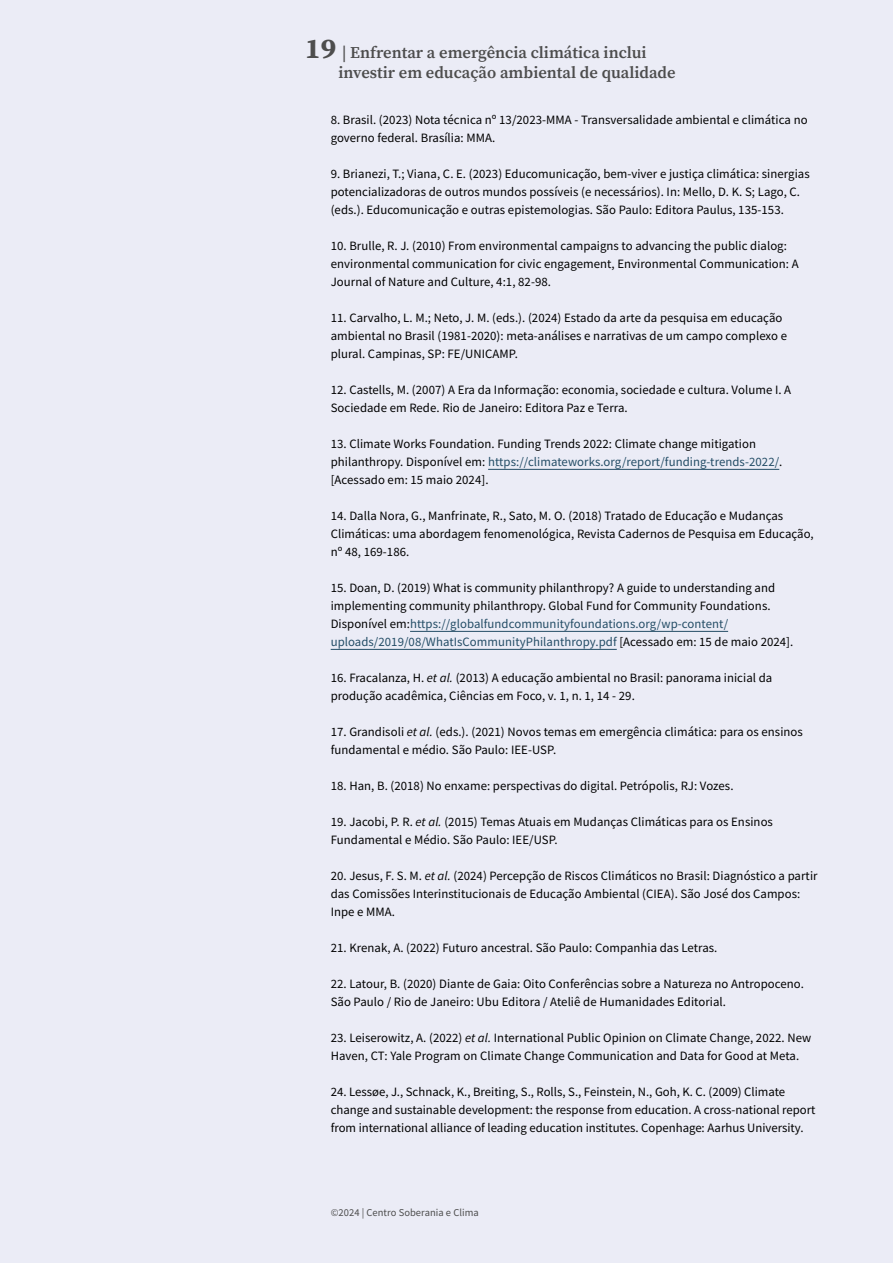
<style>
.page{position:relative;width:893px;height:1263px;background:#ebecf6}
.page>*{position:absolute;margin:0;border:0;box-sizing:border-box;transform-origin:0 0}
.t1{font:600 16.5px/19.8px "Source Serif Pro";color:#4d4d4d}
.t2{font:12.75px/18px "Source Sans Pro";letter-spacing:.005em;color:#000}
.t3{font:10.5px "Source Sans Pro";letter-spacing:.005em;color:#4d4d4d}
.s1{font-weight:700;font-size:28.5px}
.s2{color:#244d66}
.s3{font-style:italic}
</style>
<div class="page">
<hr style="left:488px;top:469px;width:291px;height:1px;background:#244d66">
<hr style="left:410px;top:631px;width:318px;height:1px;background:#244d66">
<hr style="left:331px;top:649px;width:286px;height:1px;background:#244d66">
<p class="t1" style="left:339px;top:42px;width:339px;text-indent:-33px"><span class="s1">19</span> | Enfrentar a emergência climática inclui investir em educação ambiental de qualidade</p>
<p class="t2" style="left:331px;top:111px;width:478px">8. Brasil. (2023) Nota técnica nº 13/2023-MMA - Transversalidade ambiental e climática no governo federal. Brasília: MMA.</p>
<p class="t2" style="left:331px;top:165px;width:481px">9. Brianezi, T.; Viana, C. E. (2023) Educomunicação, bem-viver e justiça climática: sinergias potencializadoras de outros mundos possíveis (e necessários). In: Mello, D. K. S; Lago, C. (eds.). Educomunicação e outras epistemologias. São Paulo: Editora Paulus, 135-153.</p>
<p class="t2" style="left:331px;top:237px;width:470px">10. Brulle, R. J. (2010) From environmental campaigns to advancing the public dialog: environmental communication for civic engagement, Environmental Communication: A<br>Journal of Nature and Culture, 4:1, 82-98.</p>
<p class="t2" style="left:331px;top:309px;width:458px">11. Carvalho, L. M.; Neto, J. M. (eds.). (2024) Estado da arte da pesquisa em educação ambiental no Brasil (1981-2020): meta-análises e narrativas de um campo complexo e plural. Campinas, SP: FE/UNICAMP.</p>
<p class="t2" style="left:331px;top:381px;width:462px">12. Castells, M. (2007) A Era da Informação: economia, sociedade e cultura. Volume I. A<br>Sociedade em Rede. Rio de Janeiro: Editora Paz e Terra.</p>
<p class="t2" style="left:331px;top:435px;width:453px">13. Climate Works Foundation. Funding Trends 2022: Climate change mitigation philanthropy. Disponível em: <span class="s2">https://climateworks.org/report/funding-trends-2022/</span>. [Acessado em: 15 maio 2024].</p>
<p class="t2" style="left:331px;top:507px;width:485px">14. Dalla Nora, G., Manfrinate, R., Sato, M. O. (2018) Tratado de Educação e Mudanças<br>Climáticas: uma abordagem fenomenológica, Revista Cadernos de Pesquisa em Educação, nº 48, 169-186.</p>
<p class="t2" style="left:331px;top:579px;width:464px">15. Doan, D. (2019) What is community philanthropy? A guide to understanding and implementing community philanthropy. Global Fund for Community Foundations.<br>Disponível em:<span class="s2">https://globalfundcommunityfoundations.org/wp-content/ uploads/2019/08/WhatIsCommunityPhilanthropy.pdf</span> [Acessado em: 15 de maio 2024].</p>
<p class="t2" style="left:331px;top:669px;width:443px">16. Fracalanza, H. <span class="s3">et al.</span> (2013) A educação ambiental no Brasil: panorama inicial da produção acadêmica, Ciências em Foco, v. 1, n. 1, 14 - 29.</p>
<p class="t2" style="left:331px;top:723px;width:474px">17. Grandisoli <span class="s3">et al.</span> (eds.). (2021) Novos temas em emergência climática: para os ensinos fundamental e médio. São Paulo: IEE-USP.</p>
<p class="t2" style="left:331px;top:777px;width:404px">18. Han, B. (2018) No enxame: perspectivas do digital. Petrópolis, RJ: Vozes.</p>
<p class="t2" style="left:331px;top:813px;width:444px">19. Jacobi, P. R. <span class="s3">et al.</span> (2015) Temas Atuais em Mudanças Climáticas para os Ensinos<br>Fundamental e Médio. São Paulo: IEE/USP.</p>
<p class="t2" style="left:331px;top:867px;width:488px">20. Jesus, F. S. M. <span class="s3">et al.</span> (2024) Percepção de Riscos Climáticos no Brasil: Diagnóstico a partir das Comissões Interinstitucionais de Educação Ambiental (CIEA). São José dos Campos:<br>Inpe e MMA.</p>
<p class="t2" style="left:331px;top:939px;width:388px">21. Krenak, A. (2022) Futuro ancestral. São Paulo: Companhia das Letras.</p>
<p class="t2" style="left:331px;top:975px;width:475px">22. Latour, B. (2020) Diante de Gaia: Oito Conferências sobre a Natureza no Antropoceno.<br>São Paulo / Rio de Janeiro: Ubu Editora / Ateliê de Humanidades Editorial.</p>
<p class="t2" style="left:331px;top:1029px;width:482px">23. Leiserowitz, A. (2022) <span class="s3">et al.</span> International Public Opinion on Climate Change, 2022. New<br>Haven, CT: Yale Program on Climate Change Communication and Data for Good at Meta.</p>
<p class="t2" style="left:331px;top:1083px;width:486px">24. Lessøe, J., Schnack, K., Breiting, S., Rolls, S., Feinstein, N., Goh, K. C. (2009) Climate change and sustainable development: the response from education. A cross-national report from international alliance of leading education institutes. Copenhage: Aarhus University.</p>
<p class="t3" style="left:331px;top:1205px;width:150px">©2024 | Centro Soberania e Clima</p>
</div>
